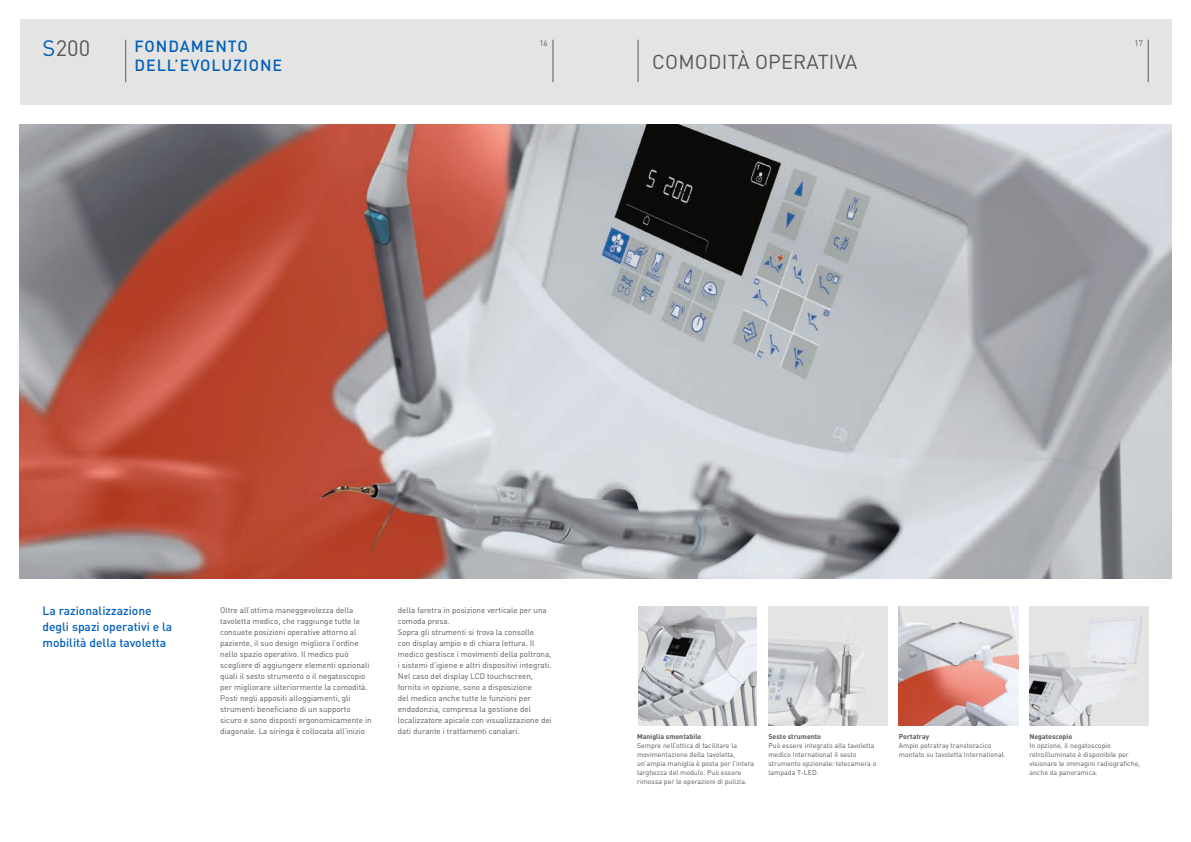
<style>
.page{position:relative;width:1191px;height:842px;background:#fff}
.page>*{position:absolute;margin:0;border:0;box-sizing:border-box;transform-origin:0 0}
.t1{font:22px "DIN Pro";color:#575756}
.t2{font:20px "DIN Pro";letter-spacing:.01em;color:#575756}
.t3{font:500 16px/19.2px "DIN Pro";letter-spacing:.06em;color:#005fb9}
.t4{font:500 12px/16px "DIN Pro";color:#005fb9}
.t5{font:8px/11px "DIN Pro";color:#575756}
.t6{font:7px/9px "DIN Pro";color:#575756}
.t7{font:700 7px "DIN Pro";color:#575756}
.s1{color:#005fb9}
</style>
<div class="page">
<div style="left:20px;top:20px;width:1151px;height:85px;background:#e4e4e3"></div>
<hr style="left:125px;top:40px;width:1px;height:42px;background:#575756">
<hr style="left:553px;top:40px;width:1px;height:42px;background:#575756">
<hr style="left:1148px;top:40px;width:1px;height:42px;background:#575756">
<hr style="left:638px;top:40px;width:1px;height:42px;background:#575756">
<img style="left:20px;top:125px;width:1151px;height:453px">
<img style="left:768px;top:607px;width:119px;height:119px">
<img style="left:899px;top:607px;width:119px;height:119px">
<img style="left:1029px;top:607px;width:119px;height:119px">
<img style="left:638px;top:607px;width:118px;height:119px">
<h1 class="t1" style="left:43px;top:33px;width:49px"><span class="s1">S</span>200</h1>
<p class="t5" style="left:539px;top:37px;width:10px">16</p>
<p class="t5" style="left:1134px;top:37px;width:10px">17</p>
<h3 class="t3" style="left:135px;top:36px;width:149px">FONDAMENTO<br>DELL’EVOLUZIONE</h3>
<h2 class="t2" style="left:652px;top:48px;width:207px">COMODITÀ OPERATIVA</h2>
<h3 class="t4" style="left:43px;top:602px;width:131px">La razionalizzazione degli spazi operativi e la mobilità della tavoletta</h3>
<p class="t5" style="left:220px;top:604px;width:153px">Oltre all’ottima maneggevolezza della tavoletta medico, che raggiunge tutte le consuete posizioni operative attorno al paziente, il suo design migliora l’ordine nello spazio operativo. Il medico può scegliere di aggiungere elementi opzionali quali il sesto strumento o il negatoscopio per migliorare ulteriormente la comodità.<br>Posti negli appositi alloggiamenti, gli strumenti beneficiano di un supporto sicuro e sono disposti ergonomicamente in diagonale. La siringa è collocata all’inizio</p>
<p class="t5" style="left:398px;top:604px;width:155px">della faretra in posizione verticale per una comoda presa.<br>Sopra gli strumenti si trova la consolle<br>con display ampio e di chiara lettura. Il medico gestisce i movimenti della poltrona, i sistemi d’igiene e altri dispositivi integrati.<br>Nel caso del display LCD touchscreen, fornito in opzione, sono a disposizione<br>del medico anche tutte le funzioni per endodonzia, compresa la gestione del localizzatore apicale con visualizzazione dei dati durante i trattamenti canalari.</p>
<p class="t7" style="left:637px;top:732px;width:66px">Maniglia smontabile</p>
<p class="t6" style="left:637px;top:741px;width:119px">Sempre nell’ottica di facilitare la movimentazione della tavoletta, un’ampia maniglia è posta per l’intera larghezza del modulo. Può essere rimossa per le operazioni di pulizia.</p>
<p class="t7" style="left:768px;top:732px;width:54px">Sesto strumento</p>
<p class="t6" style="left:768px;top:741px;width:109px">Può essere integrato alla tavoletta medico International il sesto strumento opzionale: telecamera o lampada T-LED.</p>
<p class="t7" style="left:899px;top:732px;width:32px">Portatray</p>
<p class="t6" style="left:899px;top:741px;width:108px">Ampio potratray transtoracico montato su tavoletta International.</p>
<p class="t7" style="left:1029px;top:732px;width:44px">Negatoscopio</p>
<p class="t6" style="left:1029px;top:741px;width:112px">In opzione, il negatoscopio retroilluminato è disponibile per visionare le immagini radiografiche, anche da panoramica.</p>
</div>
